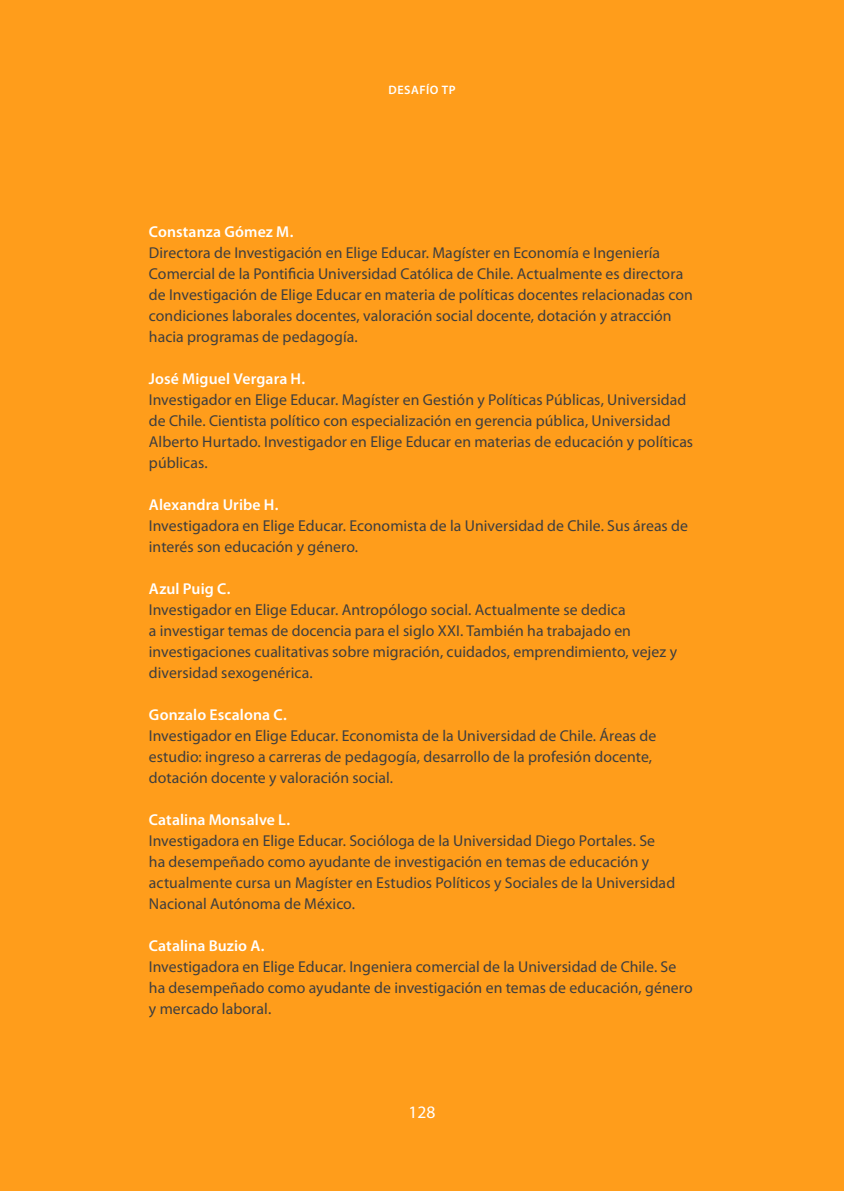
<style>
.page{position:relative;width:844px;height:1191px;background:#fff}
.page>*{position:absolute;margin:0;border:0;box-sizing:border-box;transform-origin:0 0}
.t1{font:17.5px "Myriad Pro";color:#fff}
.nombre_autor{font:15.75px/21px "Myriad Pro";letter-spacing:.005em;color:#3e3e3f}
.nombre_autor-2{font:600 15.75px "Myriad Pro";letter-spacing:.005em;color:#fff}
.t2{font:600 12.25px "Myriad Pro";letter-spacing:.05em;color:#fff}
</style>
<div class="page">
<div style="left:0;top:0;width:843px;height:1191px;background:#ff9d1b"></div>
<p class="t2" style="left:388px;top:82px;width:69px">DESAFÍO TP</p>
<p class="nombre_autor-2" style="left:149px;top:222px;width:146px">Constanza Gómez M.</p>
<p class="nombre_autor" style="left:149px;top:242px;width:545px">Directora de Investigación en Elige Educar. Magíster en Economía e Ingeniería Comercial de la Pontificia Universidad Católica de Chile. Actualmente es directora de Investigación de Elige Educar en materia de políticas docentes relacionadas con condiciones laborales docentes, valoración social docente, dotación y atracción hacia programas de pedagogía.</p>
<p class="nombre_autor-2" style="left:149px;top:369px;width:158px">José Miguel Vergara H.</p>
<p class="nombre_autor" style="left:149px;top:389px;width:545px">Investigador en Elige Educar. Magíster en Gestión y Políticas Públicas, Universidad de Chile. Cientista político con especialización en gerencia pública, Universidad Alberto Hurtado. Investigador en Elige Educar en materias de educación y políticas públicas.</p>
<p class="nombre_autor-2" style="left:149px;top:495px;width:131px">Alexandra Uribe H.</p>
<p class="nombre_autor" style="left:149px;top:515px;width:540px">Investigadora en Elige Educar. Economista de la Universidad de Chile. Sus áreas de interés son educación y género.</p>
<p class="nombre_autor-2" style="left:149px;top:579px;width:83px">Azul Puig C.</p>
<p class="nombre_autor" style="left:149px;top:599px;width:529px">Investigador en Elige Educar. Antropólogo social. Actualmente se dedica<br>a investigar temas de docencia para el siglo XXI. También ha trabajado en investigaciones cualitativas sobre migración, cuidados, emprendimiento, vejez y diversidad sexogenérica.</p>
<p class="nombre_autor-2" style="left:149px;top:705px;width:139px">Gonzalo Escalona C.</p>
<p class="nombre_autor" style="left:149px;top:725px;width:509px">Investigador en Elige Educar. Economista de la Universidad de Chile. Áreas de estudio: ingreso a carreras de pedagogía, desarrollo de la profesión docente, dotación docente y valoración social.</p>
<p class="nombre_autor-2" style="left:149px;top:810px;width:143px">Catalina Monsalve L.</p>
<p class="nombre_autor" style="left:149px;top:830px;width:527px">Investigadora en Elige Educar. Socióloga de la Universidad Diego Portales. Se ha desempeñado como ayudante de investigación en temas de educación y actualmente cursa un Magíster en Estudios Políticos y Sociales de la Universidad Nacional Autónoma de México.</p>
<p class="nombre_autor-2" style="left:149px;top:936px;width:117px">Catalina Buzio A.</p>
<p class="nombre_autor" style="left:149px;top:956px;width:545px">Investigadora en Elige Educar. Ingeniera comercial de la Universidad de Chile. Se ha desempeñado como ayudante de investigación en temas de educación, género y mercado laboral.</p>
<p class="t1" style="left:408px;top:1101px;width:28px">128</p>
</div>
